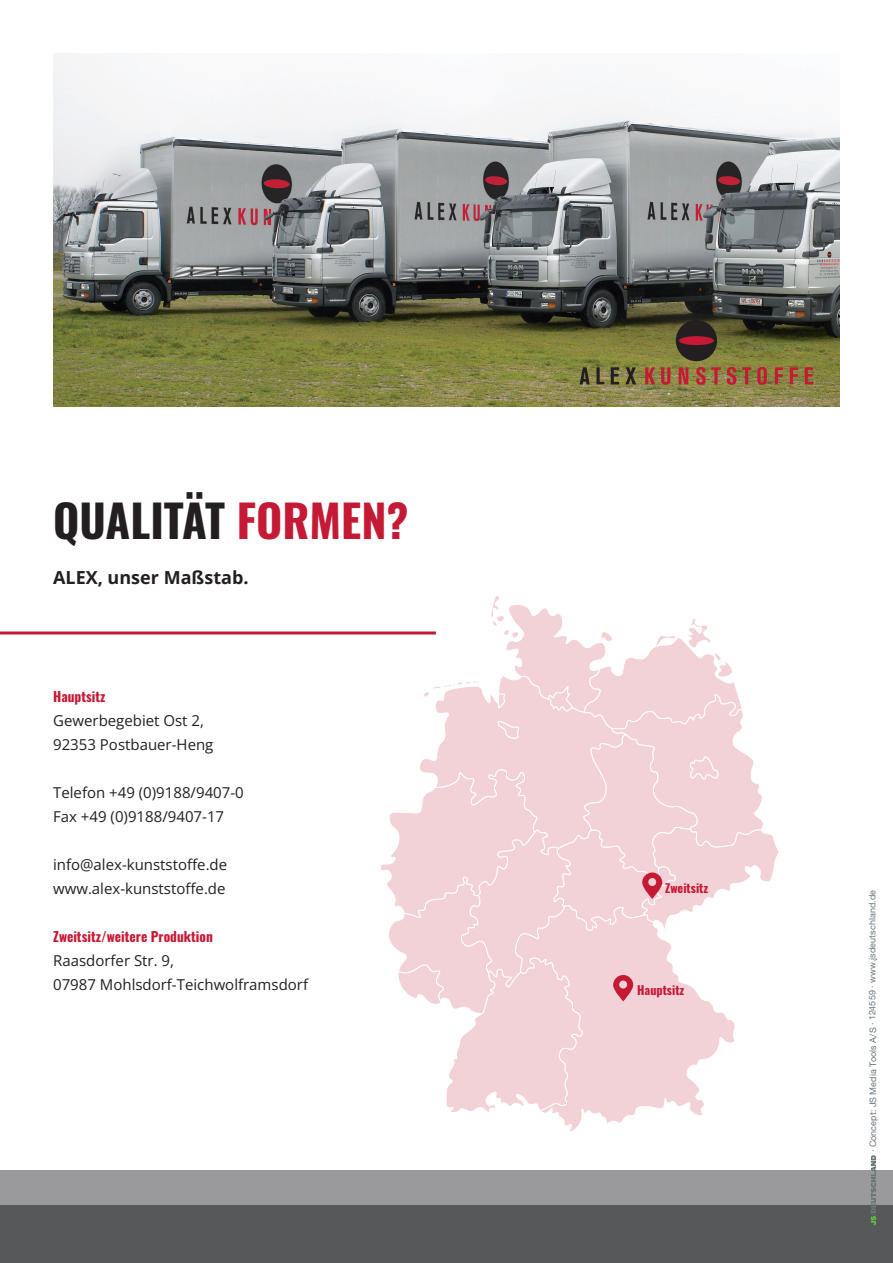
<style>
.page{position:relative;width:893px;height:1263px;background:#fff}
.page>*{position:absolute;margin:0;border:0;box-sizing:border-box;transform-origin:0 0}
.Bullets{font:700 45px "Oswald";color:#231f20}
.Bullets-2{font:700 18px "Open Sans";color:#231f20}
.Bullets-3{font:15px "Open Sans";color:#231f20}
.Bullets-4{font:700 13.5px "Oswald";color:#c51a35}
.Bullets-5{font:700 12.15px "Oswald";color:#c51a35}
.t1{font:9px "Helvetica Neue LT Std";letter-spacing:.01em;color:#6a757b}
.s1{color:#c51a35}
</style>
<div class="page">
<div style="left:0;top:1205px;width:893px;height:58px;background:#57585a"></div>
<svg style="left:0;top:1170px;width:893px;height:56px;fill:#9a9a9c"></svg>
<img style="left:53px;top:53px;width:787px;height:353px">
<hr style="left:0;top:631px;width:436px;height:3px;background:#c51a35">
<div style="left:676px;top:320px;width:41px;height:41px;background:#231f20;border-radius:50%"></div>
<div style="left:679px;top:336px;width:35px;height:9px;background:#c51a35;border-radius:50%"></div>
<svg style="left:645px;top:367px;width:168px;height:18px;background:#9d6040"></svg>
<svg style="left:580px;top:367px;width:56px;height:17px"></svg>
<svg style="left:559px;top:1113px;width:143px;height:19px"></svg>
<svg style="left:379px;top:596px;width:399px;height:517px"></svg>
<svg style="left:870px;top:1155px;width:7px;height:70px"></svg>
<p class="Bullets" style="left:53px;top:497px;width:357px">QUALITÄT <span class="s1">FORMEN?</span></p>
<p class="Bullets-2" style="left:53px;top:564px;width:197px">ALEX, unser Maßstab.</p>
<p class="Bullets-4" style="left:53px;top:689px;width:54px">Hauptsitz</p>
<p class="Bullets-3" style="left:53px;top:710px;width:152px">Gewerbegebiet Ost 2,</p>
<p class="Bullets-3" style="left:53px;top:734px;width:162px">92353 Postbauer-Heng</p>
<p class="Bullets-3" style="left:53px;top:782px;width:192px">Telefon +49 (0)9188/9407-0</p>
<p class="Bullets-3" style="left:53px;top:806px;width:173px">Fax +49 (0)9188/9407-17</p>
<p class="Bullets-3" style="left:53px;top:854px;width:176px">info@alex-kunststoffe.de</p>
<p class="Bullets-3" style="left:53px;top:878px;width:174px">www.alex-kunststoffe.de</p>
<p class="Bullets-4" style="left:53px;top:929px;width:161px">Zweitsitz/weitere Produktion</p>
<p class="Bullets-3" style="left:53px;top:950px;width:122px">Raasdorfer Str. 9,</p>
<p class="Bullets-3" style="left:53px;top:974px;width:256px">07987 Mohlsdorf-Teichwolframsdorf</p>
<p class="Bullets-5" style="left:665px;top:882px;width:45px">Zweitsitz</p>
<p class="Bullets-5" style="left:637px;top:984px;width:49px">Hauptsitz</p>
<p class="t1" style="left:867px;top:1152px;width:264px;rotate:-90deg">· Concept: JS Media Tools A/S · 124559 · www.jsdeutschland.de</p>
</div>
